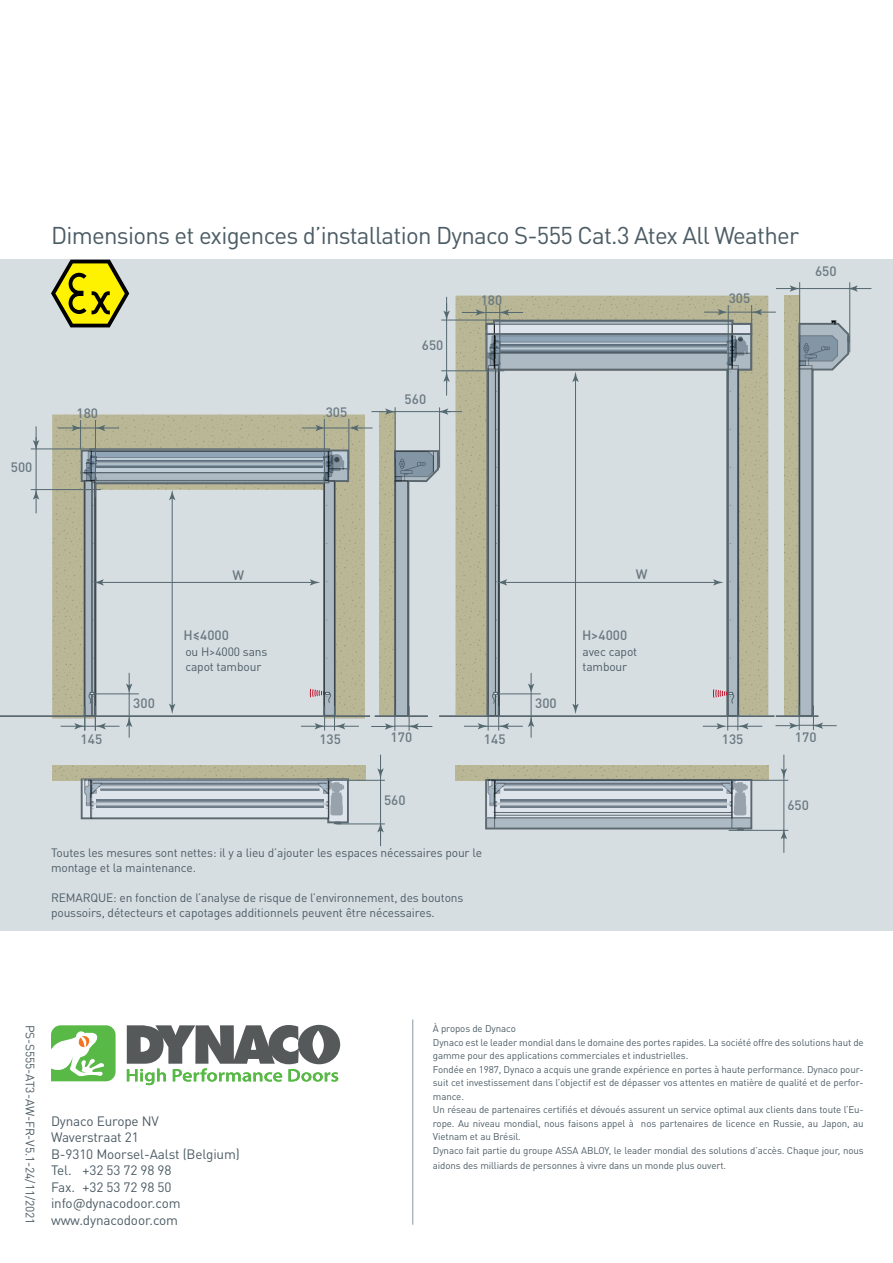
<style>
.page{position:relative;width:893px;height:1263px;background:#fff}
.page>*{position:absolute;margin:0;border:0;box-sizing:border-box;transform-origin:0 0}
.t1{font:24px "DINOT";letter-spacing:-.03em;color:#4c5c65}
.t2{font:13.5px/16.5px "DINOT";letter-spacing:-.01em;color:#4c5c65}
.t3{font:500 13.5px "DINOT";color:#6a7981}
.t4{font:12px/15px "DINOT";letter-spacing:-.01em;color:#4c5c65}
.t5{font:9.75px/13.5px "DINOT";letter-spacing:-.01em;color:#4c5c65}
</style>
<div class="page">
<div style="left:0;top:259px;width:893px;height:672px;background:#d7dee2"></div>
<svg style="left:51px;top:1025px;width:65px;height:56px"></svg>
<svg style="left:127px;top:1025px;width:213px;height:60px"></svg>
<hr style="left:412px;top:1019px;width:1px;height:206px;background:#8998a1">
<div style="left:52px;top:765px;width:313px;height:15px;background:#bab796"></div>
<svg style="left:52px;top:414px;width:249px;height:304px;fill:#bab796"></svg>
<div style="left:455px;top:765px;width:313px;height:15px;background:#bab796"></div>
<svg style="left:120px;top:448px;width:181px;height:270px"></svg>
<div style="left:82px;top:451px;width:247px;height:21px;background:#c0ced9"></div>
<div style="left:82px;top:473px;width:247px;height:8px;background:#adbac3"></div>
<div style="left:82px;top:472px;width:247px;height:9px;border:1px solid #5b686f"></div>
<div style="left:91px;top:480px;width:238px;height:3px;border:1px solid #5b686f"></div>
<div style="left:91px;top:449px;width:238px;height:2px;border:1px solid #5b686f"></div>
<svg style="left:79px;top:777px;width:271px;height:48px"></svg>
<svg style="left:484px;top:777px;width:270px;height:54px"></svg>
<div style="left:92px;top:451px;width:236px;height:6px;background:#90a6b8"></div>
<div style="left:91px;top:451px;width:237px;height:7px;border:1px solid #a2a7ac"></div>
<svg style="left:120px;top:460px;width:181px;height:8px"></svg>
<hr style="left:0;top:715px;width:370px;height:2px;background:#5b686f">
<hr style="left:172px;top:497px;width:1px;height:210px;background:#546870">
<svg style="left:169px;top:704px;width:6px;height:10px"></svg>
<svg style="left:169px;top:490px;width:6px;height:10px"></svg>
<hr style="left:100px;top:582px;width:213px;height:1px;background:#546870">
<svg style="left:33px;top:426px;width:6px;height:23px"></svg>
<svg style="left:33px;top:490px;width:6px;height:23px"></svg>
<hr style="left:36px;top:437px;width:1px;height:60px;background:#546870">
<hr style="left:31px;top:449px;width:65px;height:1px;background:#546870">
<hr style="left:31px;top:489px;width:70px;height:1px;background:#546870">
<hr style="left:328px;top:780px;width:57px;height:1px;background:#546870">
<hr style="left:336px;top:824px;width:49px;height:1px;background:#546870">
<svg style="left:377px;top:823px;width:7px;height:23px"></svg>
<svg style="left:377px;top:755px;width:7px;height:22px"></svg>
<hr style="left:380px;top:772px;width:1px;height:67px;background:#546870">
<hr style="left:731px;top:780px;width:57px;height:1px;background:#546870">
<hr style="left:729px;top:830px;width:59px;height:1px;background:#546870">
<svg style="left:781px;top:829px;width:6px;height:24px"></svg>
<svg style="left:781px;top:755px;width:6px;height:24px"></svg>
<hr style="left:784px;top:772px;width:1px;height:67px;background:#546870">
<hr style="left:799px;top:282px;width:1px;height:61px;background:#546870">
<hr style="left:849px;top:282px;width:1px;height:70px;background:#546870">
<hr style="left:129px;top:693px;width:1px;height:30px;background:#546870">
<hr style="left:95px;top:694px;width:44px;height:1px;background:#546870">
<svg style="left:126px;top:717px;width:6px;height:21px"></svg>
<svg style="left:126px;top:673px;width:6px;height:21px"></svg>
<svg style="left:58px;top:420px;width:62px;height:310px"></svg>
<svg style="left:301px;top:285px;width:570px;height:453px"></svg>
<svg style="left:51px;top:260px;width:78px;height:67px"></svg>
<h2 class="t3" style="left:11px;top:458px;width:23px">500</h2>
<h1 class="t1" style="left:51px;top:220px;width:750px">Dimensions et exigences d’installation Dynaco S-555 Cat.3 Atex All Weather</h1>
<h2 class="t3" style="left:422px;top:337px;width:23px">650</h2>
<h2 class="t3" style="left:481px;top:291px;width:23px">180</h2>
<h2 class="t3" style="left:729px;top:290px;width:23px">305</h2>
<h2 class="t3" style="left:815px;top:262px;width:23px">650</h2>
<h2 class="t3" style="left:77px;top:404px;width:23px">180</h2>
<h2 class="t3" style="left:326px;top:404px;width:23px">305</h2>
<h2 class="t3" style="left:405px;top:391px;width:23px">560</h2>
<h2 class="t3" style="left:232px;top:566px;width:13px">W</h2>
<h2 class="t3" style="left:636px;top:566px;width:13px">W</h2>
<h2 class="t3" style="left:184px;top:627px;width:47px">H≤4000</h2>
<h2 class="t3" style="left:582px;top:627px;width:47px">H&gt;4000</h2>
<p class="t4" style="left:185px;top:643px;width:84px">ou H&gt;4000 sans capot tambour</p>
<p class="t4" style="left:583px;top:643px;width:56px">avec capot tambour</p>
<h2 class="t3" style="left:133px;top:695px;width:23px">300</h2>
<h2 class="t3" style="left:535px;top:695px;width:23px">300</h2>
<h2 class="t3" style="left:391px;top:729px;width:23px">170</h2>
<h2 class="t3" style="left:795px;top:728px;width:23px">170</h2>
<h2 class="t3" style="left:81px;top:730px;width:23px">145</h2>
<h2 class="t3" style="left:722px;top:730px;width:23px">135</h2>
<h2 class="t3" style="left:319px;top:730px;width:23px">135</h2>
<h2 class="t3" style="left:484px;top:730px;width:23px">145</h2>
<h2 class="t3" style="left:384px;top:792px;width:23px">560</h2>
<p class="t4" style="left:51px;top:845px;width:433px">Toutes les mesures sont nettes: il y a lieu d’ajouter les espaces nécessaires pour le montage et la maintenance.</p>
<p class="t4" style="left:51px;top:890px;width:414px">REMARQUE: en fonction de l’analyse de risque de l’environnement, des boutons poussoirs, détecteurs et capotages additionnels peuvent être nécessaires.</p>
<h2 class="t3" style="left:787px;top:797px;width:23px">650</h2>
<p class="t4" style="left:38px;top:1025px;width:201px;rotate:90deg">PS-S555-AT3-AW-FR-V5.1-24/11/2021</p>
<h2 class="t2" style="left:51px;top:1112px;width:190px">Dynaco Europe NV<br>Waverstraat 21<br>B-9310 Moorsel-Aalst (Belgium)<br>Tel. +32 53 72 98 98<br>Fax. +32 53 72 98 50 info@dynacodoor.com www.dynacodoor.com</h2>
<p class="t5" style="left:433px;top:1022px;width:432px">À propos de Dynaco<br>Dynaco est le leader mondial dans le domaine des portes rapides. La société offre des solutions haut de gamme pour des applications commerciales et industrielles.<br>Fondée en 1987, Dynaco a acquis une grande expérience en portes à haute performance. Dynaco pour&shy;suit cet investissement dans l’objectif est de dépasser vos attentes en matière de qualité et de perfor&shy;mance.<br>Un réseau de partenaires certifiés et dévoués assurent un service optimal aux clients dans toute l’Eu&shy;rope. Au niveau mondial, nous faisons appel à nos partenaires de licence en Russie, au Japon, au Vietnam et au Brésil.<br>Dynaco fait partie du groupe ASSA ABLOY, le leader mondial des solutions d’accès. Chaque jour, nous</p>
<p class="t5" style="left:433px;top:1158px;width:295px">aidons des milliards de personnes à vivre dans un monde plus ouvert.</p>
</div>
